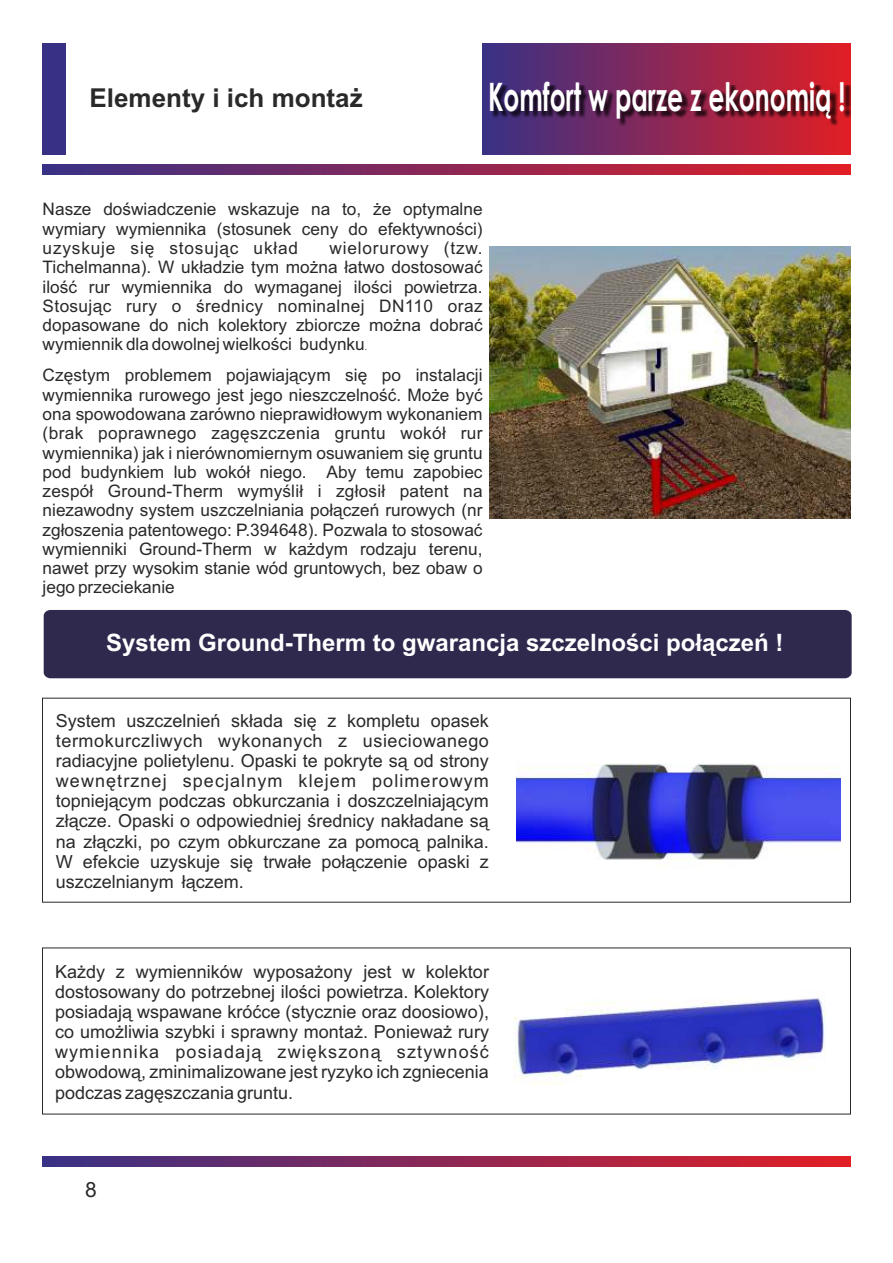
<style>
.page{position:relative;width:893px;height:1263px;background:#fff}
.page>*{position:absolute;margin:0;border:0;box-sizing:border-box;transform-origin:0 0}
.t1{font:700 39.3px "Century Gothic";color:#fff;scale:.63 1}
.t2{font:700 25.95px "Arial";color:#292929}
.t3{font:700 24px "Arial";color:#fff}
.t4{font:21px "Arial";color:#292929}
.t5{font:18px/20.1px "Arial";color:#292929}
.t6{font:17.25px/19.2px "Arial";color:#292929;text-align:justify}
.s1{font-size:9px}
</style>
<div class="page">
<div style="left:44px;top:610px;width:808px;height:68px;background:#2e294d"></div>
<svg style="left:42px;top:697px;width:809px;height:206px"></svg>
<img style="left:516px;top:729px;width:324px;height:157px">
<svg style="left:42px;top:947px;width:809px;height:168px"></svg>
<img style="left:513px;top:982px;width:312px;height:103px">
<img style="left:489px;top:247px;width:361px;height:271px">
<div style="left:43px;top:43px;width:23px;height:112px;background:#383085"></div>
<div style="left:483px;top:43px;width:367px;height:112px;background:linear-gradient(to right,#393185,#e11e25)"></div>
<div style="left:491px;top:85px;width:359px;height:41px;background:#292929;opacity:.88"></div>
<svg style="left:43px;top:164px;width:807px;height:11px;background:#8d2754"></svg>
<svg style="left:43px;top:1156px;width:807px;height:11px;background:#8d2754"></svg>
<h2 class="t2" style="left:90px;top:88px;width:275px">Elementy i ich montaż</h2>
<h1 class="t1" style="left:488px;top:81px;width:569px">Komfort w parze z ekonomią !</h1>
<p class="t6" style="left:43px;top:201px;width:441px">Nasze doświadczenie wskazuje na to, że optymalne wymiary wymiennika (stosunek ceny do efektywności) uzyskuje się stosując układ</p>
<p class="t6" style="left:43px;top:240px;width:442px;text-indent:287px">wielorurowy (tzw.<br>Tichelmanna). W układzie tym można łatwo dostosować ilość rur wymiennika do wymaganej ilości powietrza.<br>Stosując rury o średnicy nominalnej DN110 oraz dopasowane do nich kolektory zbiorcze można dobrać wymiennik dla dowolnej wielkości budynku<span class="s1">.</span></p>
<p class="t6" style="left:43px;top:367px;width:442px">Częstym problemem pojawiającym się po instalacji wymiennika rurowego jest jego nieszczelność. Może być ona spowodowana zarówno nieprawidłowym wykonaniem (brak poprawnego zagęszczenia gruntu wokół rur wymiennika) jak i nierównomiernym osuwaniem się gruntu pod budynkiem lub wokół niego. Aby temu zapobiec zespół Ground-Therm wymyślił i zgłosił patent na niezawodny system uszczelniania połączeń rurowych (nr zgłoszenia patentowego: P.394648). Pozwala to stosować wymienniki Ground-Therm w każdym rodzaju terenu, nawet przy wysokim stanie wód gruntowych, bez obaw o jego przeciekanie</p>
<h3 class="t3" style="left:106px;top:633px;width:679px">System Ground-Therm to gwarancja szczelności połączeń !</h3>
<p class="t5" style="left:56px;top:712px;width:435px">System uszczelnień składa się z kompletu termokurczliwych wykonanych z usieciowanego radiacyjne polietylenu. Opaski te pokryte są od strony wewnętrznej specjalnym klejem polimerowym topniejącym podczas obkurczania i doszczelniającym złącze. Opaski o odpowiedniej średnicy nakładane są na złączki, po czym obkurczane za pomocą palnika.<br>W efekcie uzyskuje się trwałe połączenie opaski z uszczelnianym łączem.</p>
<p class="t5" style="left:431px;top:712px;width:60px">opasek</p>
<p class="t5" style="left:55px;top:963px;width:435px;text-align:justify">Każdy z wymienników wyposażony jest w kolektor dostosowany do potrzebnej ilości powietrza. Kolektory posiadają wspawane króćce (stycznie oraz doosiowo), co umożliwia szybki i sprawny montaż. Ponieważ rury wymiennika posiadają zwiększoną sztywność obwodową, zminimalizowane jest ryzyko ich zgniecenia podczas zagęszczania gruntu.</p>
<p class="t4" style="left:85px;top:1181px;width:13px">8</p>
</div>
